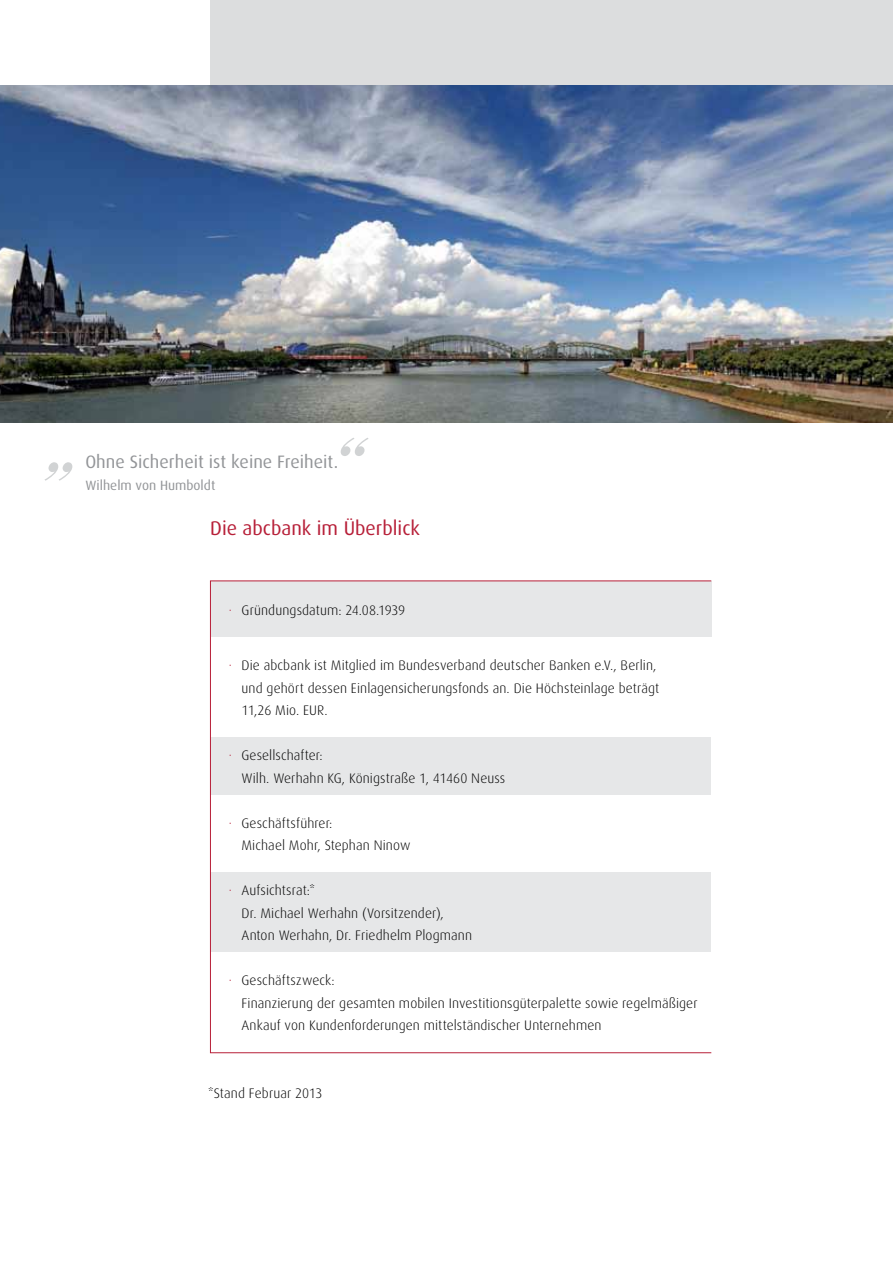
<style>
.page{position:relative;width:893px;height:1263px;background:#fff}
.page>*{position:absolute;margin:0;border:0;box-sizing:border-box;transform-origin:0 0}
.t1{font:19.8px "Dax";color:#b71f38}
.t2{font:18px "Dax";color:#939598}
.t3{font:300 13.8px/22.5px "Dax";letter-spacing:.01em;color:#000}
.t4{font:13.5px "Dax";color:#939598}
.s1{color:#b71f38}
</style>
<div class="page">
<div style="left:210px;top:0;width:683px;height:468px;background:#dcddde"></div>
<div style="left:0;top:423px;width:893px;height:92px;background:#fff"></div>
<svg style="left:44px;top:462px;width:28px;height:19px"></svg>
<svg style="left:341px;top:438px;width:28px;height:18px"></svg>
<div style="left:210px;top:738px;width:501px;height:57px;background:#e6e7e8"></div>
<div style="left:210px;top:873px;width:501px;height:79px;background:#e6e7e8"></div>
<div style="left:211px;top:581px;width:501px;height:55px;background:#e6e7e8"></div>
<img style="left:0;top:85px;width:893px;height:338px">
<h2 class="t2" style="left:85px;top:451px;width:254px">Ohne Sicherheit ist keine Freiheit.</h2>
<p class="t4" style="left:85px;top:478px;width:131px">Wilhelm von Humboldt</p>
<h1 class="t1" style="left:210px;top:517px;width:211px">Die abcbank im Überblick</h1>
<p class="t3" style="left:229px;top:599px;width:178px"><span class="s1">·</span> Gründungsdatum: 24.08.1939</p>
<p class="t3" style="left:242px;top:654px;width:419px;text-indent:-13px"><span class="s1">·</span> Die abcbank ist Mitglied im Bundesverband deutscher Banken e.V., Berlin, und gehört dessen Einlagensicherungsfonds an. Die Höchsteinlage beträgt<br>11,26 Mio. EUR.</p>
<p class="t3" style="left:242px;top:744px;width:265px;text-indent:-13px"><span class="s1">·</span> Gesellschafter:<br>Wilh. Werhahn KG, Königstraße 1, 41460 Neuss</p>
<p class="t3" style="left:242px;top:812px;width:170px;text-indent:-13px"><span class="s1">·</span> Geschäftsführer:<br>Michael Mohr, Stephan Ninow</p>
<p class="t3" style="left:242px;top:879px;width:232px;text-indent:-13px"><span class="s1">·</span> Aufsichtsrat:*<br>Dr. Michael Werhahn (Vorsitzender),<br>Anton Werhahn, Dr. Friedhelm Plogmann</p>
<p class="t3" style="left:242px;top:969px;width:457px;text-indent:-13px"><span class="s1">·</span> Geschäftszweck:<br>Finanzierung der gesamten mobilen Investitionsgüterpalette sowie regelmäßiger<br>Ankauf von Kundenforderungen mittelständischer Unternehmen</p>
<p class="t3" style="left:208px;top:1082px;width:116px">*Stand Februar 2013</p>
</div>
